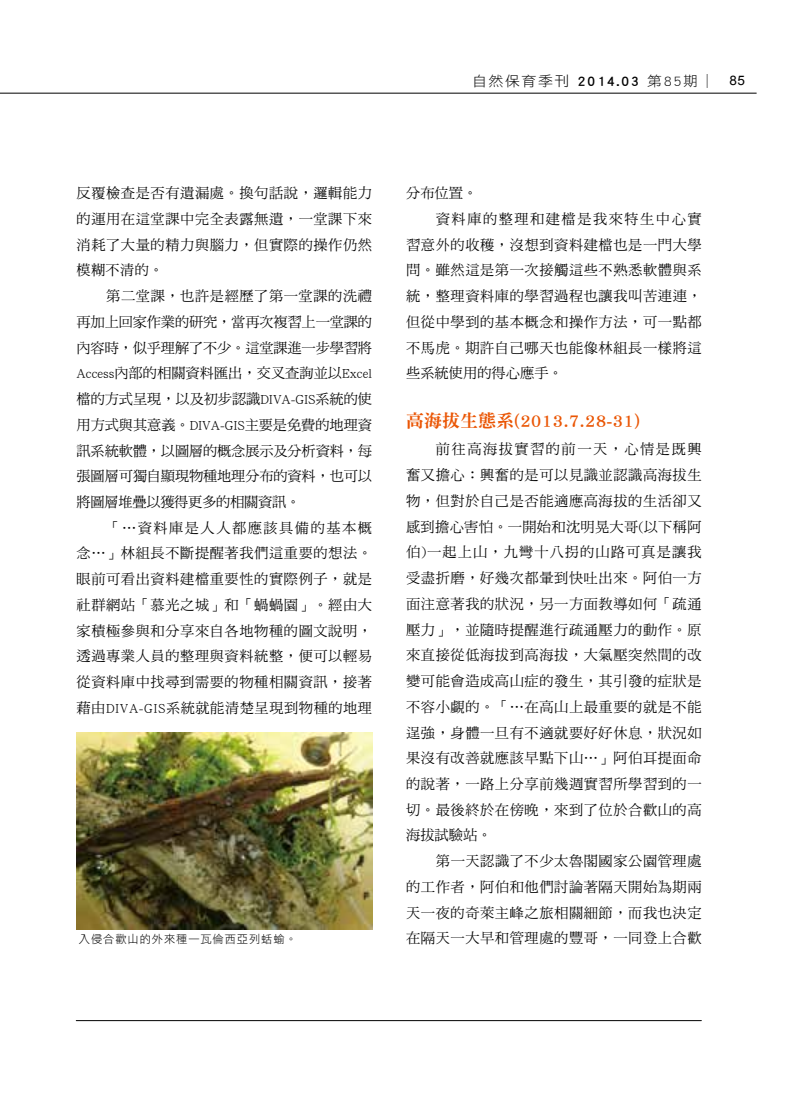
<style>
.page{position:relative;width:808px;height:1106px;background:#fff}
.page>*{position:absolute;margin:0;border:0;box-sizing:border-box;transform-origin:0 0}
.t1{font:18px "DF Ming Std W9";color:#ea5504}
.t2{font:14.25px/25.7px "DF Ming Std W5";letter-spacing:.04em;color:#000;text-align:justify}
.t3{font:14.25px "DF Ming Std W5";letter-spacing:.105em;color:#000}
.t4{font:14.25px "DF Ming Std W5";color:#000}
.t5{font:13.95px "DF Hei Std W3";letter-spacing:.1em;color:#000;scale:1.08 1}
.t6{font:11.25px "DF Hei Std W3";letter-spacing:.08em;color:#000}
.s1{font-family:"DF Hei Std W7"}
.s2{font-family:"DF Ming Std W3"}
.s3{font-family:"Arial";font-size:13.05px}
</style>
<div class="page">
<hr style="left:0;top:93px;width:756px;height:1px;background:#000">
<hr style="left:76px;top:1020px;width:625px;height:1px;background:#000">
<img style="left:77px;top:732px;width:295px;height:197px">
<p class="t5" style="left:472px;top:73px;width:254px">自然保育季刊 <span class="s1">2014.03</span> 第85期<span class="s2">｜</span> <span class="s3">85</span></p>
<p class="t2" style="left:77px;top:180px;width:297px">反覆檢查是否有遺漏處。換句話說，邏輯能力的運用在這堂課中完全表露無遺，一堂課下來消耗了大量的精力與腦力，但實際的操作仍然模糊不清的。</p>
<p class="t2" style="left:77px;top:283px;width:297px;text-indent:30px">第二堂課，也許是經歷了第一堂課的洗禮再加上回家作業的研究，當再次複習上一堂課的內容時，似乎理解了不少。這堂課進一步學習將Access內部的相關資料匯出，交叉查詢並以Excel檔的方式呈現，以及初步認識DIVA-GIS系統的使用方式與其意義。DIVA-GIS主要是免費的地理資訊系統軟體，以圖層的概念展示及分析資料，每張圖層可獨自顯現物種地理分布的資料，也可以將圖層堆疊以獲得更多的相關資訊。</p>
<p class="t2" style="left:77px;top:514px;width:297px;text-indent:30px">「…資料庫是人人都應該具備的基本概念…」林組長不斷提醒著我們這重要的想法。眼前可看出資料建檔重要性的實際例子，就是社群網站「慕光之城」和「蝸蝸園」。經由大家積極參與和分享來自各地物種的圖文說明，透過專業人員的整理與資料統整，便可以輕易從資料庫中找尋到需要的物種相關資訊，接著藉由DIVA-GIS系統就能清楚呈現到物種的地理</p>
<p class="t2" style="left:406px;top:180px;width:73px">分布位置。</p>
<p class="t3" style="left:436px;top:211px;width:267px">資料庫的整理和建檔是我來特生中心實</p>
<p class="t2" style="left:406px;top:231px;width:297px">習意外的收穫，沒想到資料建檔也是一門大學</p>
<p class="t2" style="left:406px;top:257px;width:297px">問。雖然這是第一次接觸這些不熟悉軟體與系</p>
<p class="t2" style="left:406px;top:283px;width:297px">統，整理資料庫的學習過程也讓我叫苦連連，</p>
<p class="t2" style="left:406px;top:309px;width:297px">但從中學到的基本概念和操作方法，可一點都</p>
<p class="t2" style="left:406px;top:334px;width:297px">不馬虎。期許自己哪天也能像林組長一樣將這</p>
<p class="t4" style="left:406px;top:365px;width:158px">些系統使用的得心應手。</p>
<p class="t1" style="left:406px;top:411px;width:235px">高海拔生態系(2013.7.28-31)</p>
<p class="t2" style="left:406px;top:436px;width:297px;text-indent:30px">前往高海拔實習的前一天，心情是既興奮又擔心：興奮的是可以見識並認識高海拔生物，但對於自己是否能適應高海拔的生活卻又感到擔心害怕。一開始和沈明晃大哥(以下稱阿伯)一起上山，九彎十八拐的山路可真是讓我受盡折磨，好幾次都暈到快吐出來。阿伯一方面注意著我的狀況，另一方面教導如何「疏通壓力」，並隨時提醒進行疏通壓力的動作。原來直接從低海拔到高海拔，大氣壓突然間的改變可能會造成高山症的發生，其引發的症狀是不容小覷的。「…在高山上最重要的就是不能逞強，身體一旦有不適就要好好休息，狀況如果沒有改善就應該早點下山…」阿伯耳提面命的說著，一路上分享前幾週實習所學習到的一切。最後終於在傍晚，來到了位於合歡山的高海拔試驗站。</p>
<p class="t2" style="left:406px;top:848px;width:297px;text-indent:30px">第一天認識了不少太魯閣國家公園管理處的工作者，阿伯和他們討論著隔天開始為期兩天一夜的奇萊主峰之旅相關細節，而我也決定</p>
<p class="t6" style="left:79px;top:932px;width:219px">入侵合歡山的外來種—瓦倫西亞列蛞蝓。</p>
<p class="t2" style="left:406px;top:925px;width:297px">在隔天一大早和管理處的豐哥，一同登上合歡</p>
</div>
